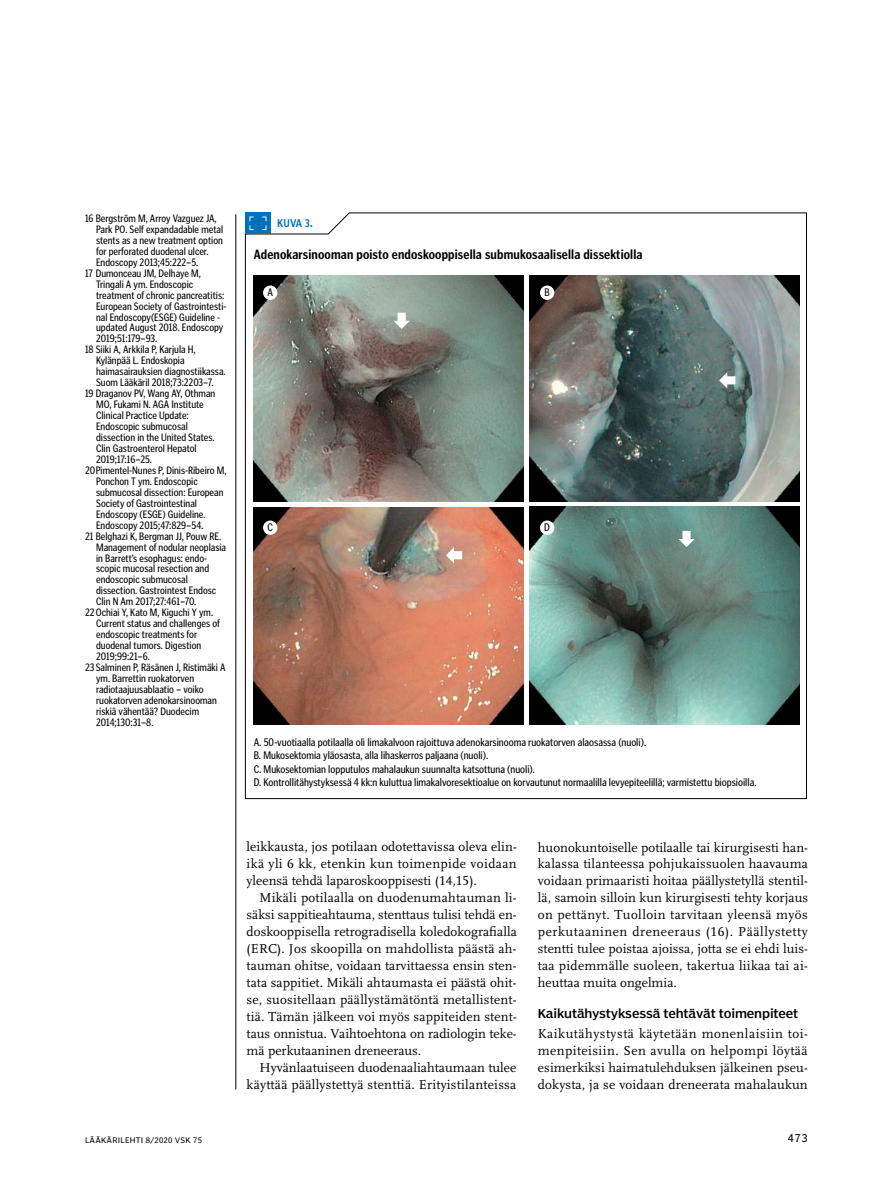
<style>
.page{position:relative;width:893px;height:1191px;background:#fff}
.page>*{position:absolute;margin:0;border:0;box-sizing:border-box;transform-origin:0 0}
.t1{font:13.5px/17px "Scala LF";color:#000;text-align:justify}
.t2{font:13.5px/17px "Scala LF";letter-spacing:.02em;color:#000;text-align:right}
.t3{font:700 13.5px "Poynter Gothic Text Cond";letter-spacing:.01em;color:#000}
.t4{font:12px "Poynter Agate Two";letter-spacing:-.01em;color:#000}
.t5{font:11.25px/13.5px "Poynter Gothic Text Cond";color:#000}
.t6{font:10.95px "Poynter Gothic Text Cond";color:#000}
.t7{font:10.5px "Poynter Agate Two Comp";color:#0071bb}
.t8{font:10.5px "Poynter Agate Zero";color:#000}
.t9{font:7.5px "Poynter Agate Zero";letter-spacing:.03em;color:#000}
</style>
<div class="page">
<hr style="left:236px;top:214px;width:1px;height:875px;background:#000">
<svg style="left:245px;top:212px;width:562px;height:587px"></svg>
<div style="left:245px;top:213px;width:26px;height:21px;background:#0071bb"></div>
<svg style="left:249px;top:216px;width:17px;height:14px"></svg>
<img style="left:254px;top:275px;width:270px;height:226px">
<svg style="left:393px;top:313px;width:17px;height:16px"></svg>
<div style="left:263px;top:285px;width:14px;height:15px;background:#fff;border-radius:50%"></div>
<img style="left:530px;top:275px;width:269px;height:226px">
<svg style="left:719px;top:372px;width:16px;height:16px"></svg>
<div style="left:540px;top:285px;width:14px;height:15px;background:#fff;border-radius:50%"></div>
<img style="left:254px;top:507px;width:270px;height:217px">
<svg style="left:446px;top:547px;width:16px;height:16px"></svg>
<div style="left:263px;top:520px;width:14px;height:15px;background:#fff;border-radius:50%"></div>
<img style="left:530px;top:507px;width:269px;height:217px">
<svg style="left:678px;top:531px;width:17px;height:16px"></svg>
<div style="left:540px;top:520px;width:14px;height:15px;background:#fff;border-radius:50%"></div>
<p class="t6" style="left:85px;top:212px;width:133px">16 Bergström M, Arroy Vazguez JA,</p>
<p class="t6" style="left:96px;top:223px;width:129px">Park PO. Self expandadable metal</p>
<p class="t6" style="left:96px;top:233px;width:128px">stents as a new treatment option</p>
<p class="t6" style="left:96px;top:244px;width:114px">for perforated duodenal ulcer.</p>
<p class="t6" style="left:96px;top:255px;width:104px">Endoscopy 2013;45:222–5.</p>
<p class="t6" style="left:85px;top:266px;width:117px">17 Dumonceau JM, Delhaye M,</p>
<p class="t6" style="left:96px;top:277px;width:99px">Tringali A ym. Endoscopic</p>
<p class="t6" style="left:96px;top:288px;width:130px">treatment of chronic pancreatitis:</p>
<p class="t6" style="left:96px;top:299px;width:132px">European Society of Gastrointesti-</p>
<p class="t6" style="left:96px;top:310px;width:125px">nal Endoscopy(ESGE) Guideline -</p>
<p class="t6" style="left:96px;top:321px;width:129px">updated August 2018. Endoscopy</p>
<p class="t6" style="left:96px;top:332px;width:63px">2019;51:179–93.</p>
<p class="t6" style="left:85px;top:343px;width:112px">18 Siiki A, Arkkila P, Karjula H,</p>
<p class="t6" style="left:96px;top:354px;width:90px">Kylänpää L. Endoskopia</p>
<p class="t6" style="left:96px;top:365px;width:131px">haimasairauksien diagnostiikassa.</p>
<p class="t6" style="left:96px;top:376px;width:119px">Suom Lääkäril 2018;73:2203–7.</p>
<p class="t6" style="left:85px;top:387px;width:132px">19 Draganov PV, Wang AY, Othman</p>
<p class="t6" style="left:96px;top:398px;width:109px">MO, Fukami N. AGA Institute</p>
<p class="t6" style="left:96px;top:409px;width:94px">Clinical Practice Update:</p>
<p class="t6" style="left:96px;top:420px;width:93px">Endoscopic submucosal</p>
<p class="t6" style="left:96px;top:431px;width:120px">dissection in the United States.</p>
<p class="t6" style="left:96px;top:442px;width:102px">Clin Gastroenterol Hepatol</p>
<p class="t6" style="left:96px;top:452px;width:57px">2019;17:16–25.</p>
<p class="t6" style="left:85px;top:463px;width:143px">20 Pimentel-Nunes P, Dinis-Ribeiro M,</p>
<p class="t6" style="left:96px;top:474px;width:103px">Ponchon T ym. Endoscopic</p>
<p class="t6" style="left:96px;top:485px;width:129px">submucosal dissection: European</p>
<p class="t6" style="left:96px;top:496px;width:102px">Society of Gastrointestinal</p>
<p class="t6" style="left:96px;top:507px;width:111px">Endoscopy (ESGE) Guideline.</p>
<p class="t6" style="left:96px;top:518px;width:109px">Endoscopy 2015;47:829–54.</p>
<p class="t6" style="left:85px;top:529px;width:138px">21 Belghazi K, Bergman JJ, Pouw RE.</p>
<p class="t6" style="left:96px;top:540px;width:132px">Management of nodular neoplasia</p>
<p class="t6" style="left:96px;top:551px;width:113px">in Barrett’s esophagus: endo-</p>
<p class="t6" style="left:96px;top:562px;width:115px">scopic mucosal resection and</p>
<p class="t6" style="left:96px;top:573px;width:93px">endoscopic submucosal</p>
<p class="t6" style="left:96px;top:584px;width:122px">dissection. Gastrointest Endosc</p>
<p class="t6" style="left:96px;top:595px;width:102px">Clin N Am 2017;27:461–70.</p>
<p class="t6" style="left:85px;top:606px;width:130px">22 Ochiai Y, Kato M, Kiguchi Y ym.</p>
<p class="t6" style="left:96px;top:617px;width:125px">Current status and challenges of</p>
<p class="t6" style="left:96px;top:628px;width:103px">endoscopic treatments for</p>
<p class="t6" style="left:96px;top:639px;width:107px">duodenal tumors. Digestion</p>
<p class="t6" style="left:96px;top:650px;width:55px">2019;99:21–6.</p>
<p class="t6" style="left:85px;top:661px;width:142px">23 Salminen P, Räsänen J, Ristimäki A</p>
<p class="t6" style="left:96px;top:671px;width:99px">ym. Barrettin ruokatorven</p>
<p class="t6" style="left:96px;top:682px;width:109px">radiotaajuusablaatio – voiko</p>
<p class="t6" style="left:96px;top:693px;width:122px">ruokatorven adenokarsinooman</p>
<p class="t6" style="left:96px;top:704px;width:105px">riskiä vähentää? Duodecim</p>
<p class="t6" style="left:96px;top:715px;width:59px">2014;130:31–8.</p>
<p class="t7" style="left:277px;top:217px;width:37px">KUVA 3.</p>
<p class="t3" style="left:254px;top:247px;width:390px">Adenokarsinooman poisto endoskooppisella submukosaalisella dissektiolla</p>
<p class="t5" style="left:267px;top:286px;width:7px">A</p>
<p class="t5" style="left:544px;top:286px;width:7px">B</p>
<p class="t5" style="left:267px;top:521px;width:7px">C</p>
<p class="t5" style="left:544px;top:521px;width:7px">D</p>
<p class="t5" style="left:254px;top:735px;width:504px">A. 50-vuotiaalla potilaalla oli limakalvoon rajoittuva adenokarsinooma ruokatorven alaosassa (nuoli).<br>B. Mukosektomia yläosasta, alla lihaskerros paljaana (nuoli).<br>C. Mukosektomian lopputulos mahalaukun suunnalta katsottuna (nuoli).<br>D. Kontrollitähystyksessä 4 kk:n kuluttua limakalvoresektioalue on korvautunut normaalilla levyepiteelillä; varmistettu biopsioilla.</p>
<p class="t1" style="left:247px;top:838px;width:272px">leikkausta, jos potilaan odotettavissa oleva elin&shy;ikä yli 6 kk, etenkin kun toimenpide voidaan yleensä tehdä laparoskooppisesti (14,15).</p>
<p class="t1" style="left:247px;top:889px;width:272px;text-indent:13px">Mikäli potilaalla on duodenumahtauman li&shy;säksi sappitieahtauma, stenttaus tulisi tehdä en&shy;doskooppisella retrogradisella koledokografialla (ERC). Jos skoopilla on mahdollista päästä ah&shy;tauman ohitse, voidaan tarvittaessa ensin sten&shy;tata sappitiet. Mikäli ahtaumasta ei päästä ohit&shy;se, suositellaan päällystämätöntä metallistent&shy;tiä. Tämän jälkeen voi myös sappiteiden stent&shy;taus onnistua. Vaihtoehtona on radiologin teke&shy;mä perkutaaninen dreneeraus.</p>
<p class="t2" style="left:247px;top:1059px;width:271px">Hyvänlaatuiseen duodenaaliahtaumaan tulee käyttää päällystettyä stenttiä. Erityistilanteissa</p>
<p class="t1" style="left:538px;top:839px;width:272px">huonokuntoiselle potilaalle tai kirurgisesti han&shy;kalassa tilanteessa pohjukaissuolen haavauma voidaan primaaristi hoitaa päällystetyllä stentil&shy;lä, samoin silloin kun kirurgisesti tehty korjaus on pettänyt. Tuolloin tarvitaan yleensä myös perkutaaninen dreneeraus (16). Päällystetty stentti tulee poistaa ajoissa, jotta se ei ehdi luis&shy;taa pidemmälle suoleen, takertua liikaa tai ai&shy;heuttaa muita ongelmia.</p>
<p class="t4" style="left:538px;top:1005px;width:262px">Kaikutähystyksessä tehtävät toimenpiteet</p>
<p class="t1" style="left:538px;top:1025px;width:271px">Kaikutähystystä käytetään monenlaisiin toi&shy;menpiteisiin. Sen avulla on helpompi löytää esimerkiksi haimatulehduksen jälkeinen pseu&shy;dokysta, ja se voidaan dreneerata mahalaukun</p>
<p class="t9" style="left:85px;top:1135px;width:118px">LÄÄKÄRILEHTI 8/2020 VSK 75</p>
<p class="t8" style="left:788px;top:1132px;width:22px">473</p>
</div>
